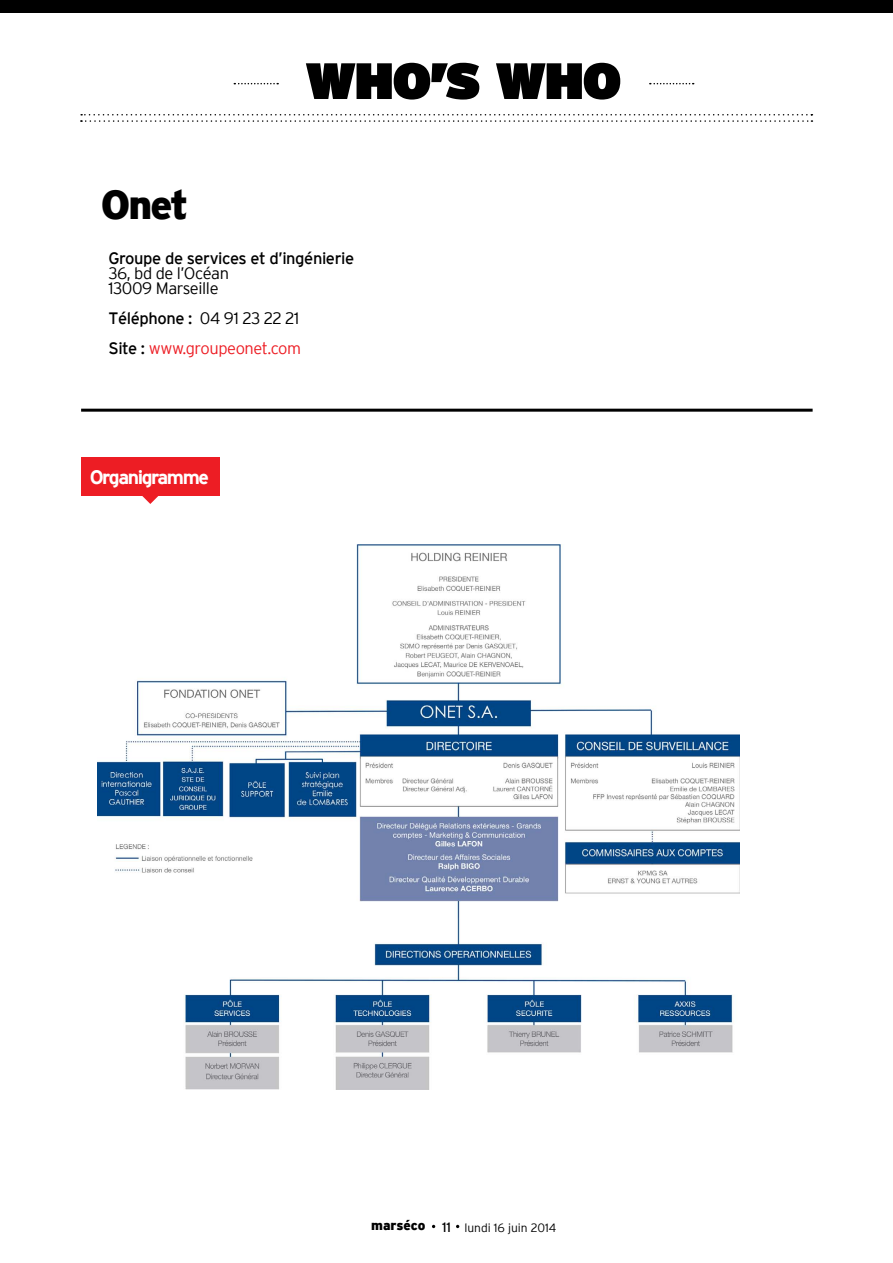
<style>
.page{position:relative;width:893px;height:1263px;background:#fff}
.page>*{position:absolute;margin:0;border:0;box-sizing:border-box;transform-origin:0 0}
.t1{font:900 51px "Interstate";color:#000}
.t2{font:900 40.5px "Interstate";color:#000}
.t3{font:700 19.5px "Interstate";letter-spacing:-.075em;color:#fff}
.t4{font:300 16.5px/30px "Interstate";letter-spacing:-.025em;color:#ed1d24}
.t5{font:16.5px "Interstate";letter-spacing:-.025em;color:#000}
.t6{font:300 16.5px/15px "Interstate";letter-spacing:-.025em;color:#000}
.t7{font:300 12px "Interstate";color:#000}
.s1{font-weight:400;color:#000}
.s2{color:#000}
.s3{font-weight:900;font-size:13.5px}
.s4{font-weight:400;font-size:13.5px}
</style>
<div class="page">
<div style="left:0;top:0;width:893px;height:13px;background:#000"></div>
<img style="left:98px;top:544px;width:642px;height:545px">
<svg style="left:80px;top:114px;width:732px;height:8px"></svg>
<svg style="left:234px;top:83px;width:44px;height:1px"></svg>
<svg style="left:650px;top:83px;width:44px;height:1px"></svg>
<hr style="left:81px;top:409px;width:732px;height:3px;background:#000">
<div style="left:81px;top:458px;width:138px;height:38px;background:#ed1d24"></div>
<svg style="left:142px;top:496px;width:16px;height:8px"></svg>
<h2 class="t2" style="left:101px;top:182px;width:89px">Onet</h2>
<h1 class="t1" style="left:305px;top:49px;width:43px">Who</h1>
<h1 class="t1" style="left:430px;top:49px;width:193px">’S WHO</h1>
<p class="t5" style="left:108px;top:249px;width:247px">Groupe de services et d’ingénierie</p>
<p class="t6" style="left:108px;top:266px;width:122px">36, bd de l’Océan<br>13009 Marseille</p>
<p class="t4" style="left:108px;top:303px;width:194px"><span class="s1">Téléphone :</span> <span class="s2">04 91 23 22 21<br></span><span class="s1">Site :</span> www.groupeonet.com</p>
<p class="t3" style="left:90px;top:466px;width:121px">Organigramme</p>
<p class="t7" style="left:371px;top:1220px;width:187px"><span class="s3">marséco</span> <span class="s4">11</span> lundi 16 juin 2014</p>
</div>
